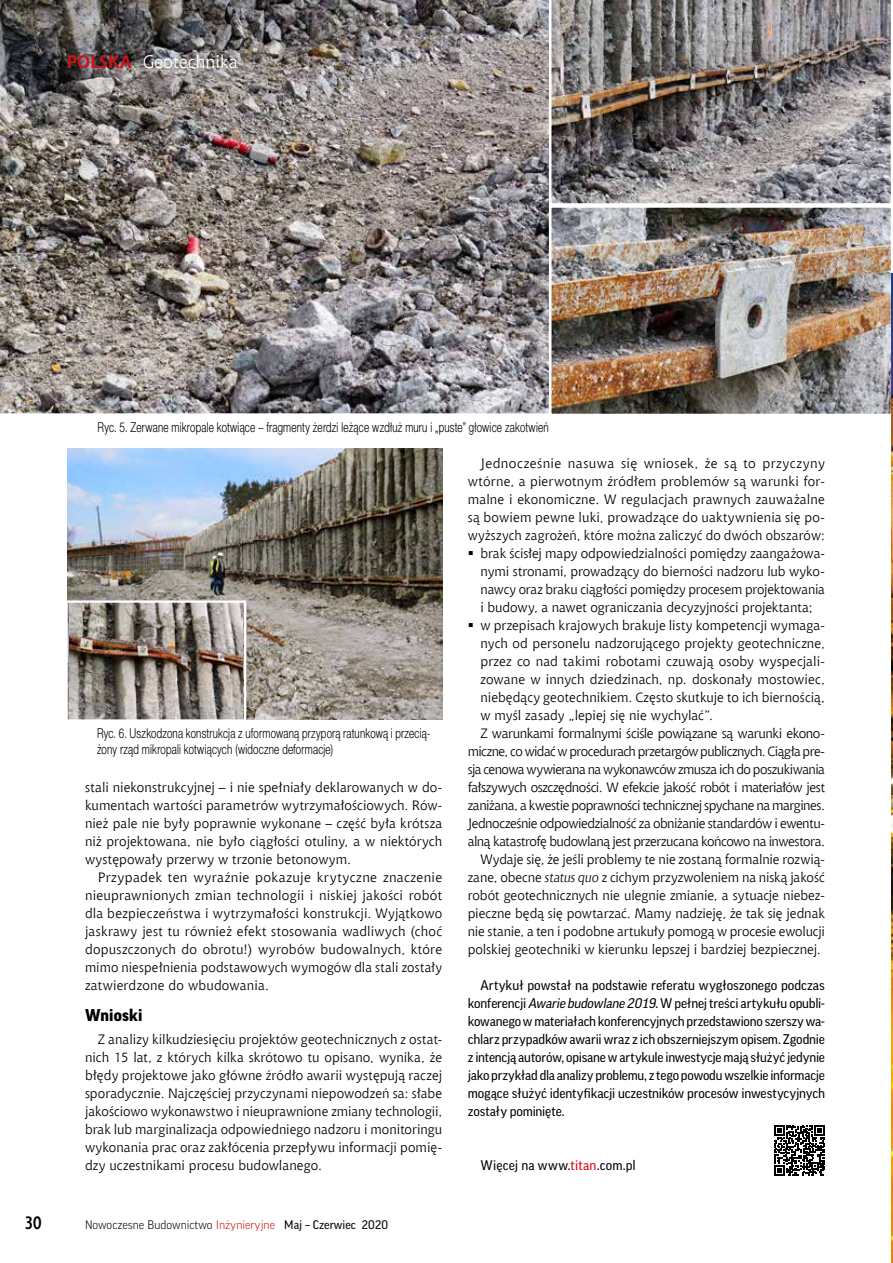
<style>
.page{position:relative;width:893px;height:1263px;background:#fff}
.page>*{position:absolute;margin:0;border:0;box-sizing:border-box;transform-origin:0 0}
.t1{font:18px "Chianti EU";color:#fff}
.t2{font:700 18px "Aerton Cnd EFN";color:#000}
.t3{font:900 16.5px "Good Pro";letter-spacing:.01em;color:#000}
.t4{font:13.5px/18px "Chianti EU";color:#000;text-align:justify}
.t5{font:13.5px/18px "Good Pro";letter-spacing:-.005em;color:#000;text-align:justify}
.t6{font:13.5px "Chianti EU";letter-spacing:-.035em;color:#000}
.t7{font:13.5px/16.2px "Switzer Cnd EFN Light";letter-spacing:.015em;color:#000;scale:.9 1}
.t8{font:13.5px "Chianti EU";letter-spacing:-.04em;color:#000}
.t9{font:13.5px "Chianti EU";letter-spacing:-.03em;color:#000}
.t10{font:13.5px "Chianti EU";letter-spacing:.03em;color:#000}
.t11{font:300 12px "Good Pro";color:#000}
.s1{font-weight:700;color:#cd1316}
.s2{color:#cd1316}
.s3{font-weight:400}
.s4{font-style:italic}
.s5{color:#e3000f}
</style>
<div class="page">
<svg style="left:0;top:0;width:549px;height:414px;background:#847e7c"></svg>
<img style="left:551px;top:0;width:340px;height:204px">
<img style="left:552px;top:208px;width:338px;height:205px">
<div style="left:549px;top:205px;width:344px;height:211px;border:2px solid #fff"></div>
<img style="left:68px;top:449px;width:374px;height:270px">
<img style="left:69px;top:603px;width:173px;height:116px">
<div style="left:65px;top:600px;width:181px;height:122px;border:2px solid #fff"></div>
<svg style="left:774px;top:1125px;width:51px;height:51px"></svg>
<img style="left:892px;top:273px;width:1px;height:990px">
<h1 class="t1" style="left:66px;top:51px;width:173px"><span class="s1">POLSKA</span> Geotechnika</h1>
<p class="t7" style="left:98px;top:419px;width:503px">Ryc. 5. Zerwane mikropale kotwiące – fragmenty żerdzi leżące wzdłuż muru i „puste” głowice zakotwień</p>
<p class="t7" style="left:97px;top:725px;width:372px">Ryc. 6. Uszkodzona konstrukcja z uformowaną przyporą ratunkową i przecią&shy;żony rząd mikropali kotwiących (widoczne deformacje)</p>
<p class="t4" style="left:85px;top:778px;width:359px">stali niekonstrukcyjnej – i nie spełniały deklarowanych w do&shy;kumentach wartości parametrów wytrzymałościowych. Rów&shy;nież pale nie były poprawnie wykonane – część była krótsza niż projektowana, nie było ciągłości otuliny, a w niektórych występowały przerwy w trzonie betonowym.</p>
<p class="t4" style="left:85px;top:868px;width:359px;text-indent:13px">Przypadek ten wyraźnie pokazuje krytyczne znaczenie nieuprawnionych zmian technologii i niskiej jakości robót dla bezpieczeństwa i wytrzymałości konstrukcji. Wyjątkowo jaskrawy jest tu również efekt stosowania wadliwych (choć dopuszczonych do obrotu!) wyrobów budowalnych, które mimo niespełnienia podstawowych wymogów dla stali zostały zatwierdzone do wbudowania.</p>
<p class="t3" style="left:85px;top:1006px;width:59px">Wnioski</p>
<p class="t4" style="left:85px;top:1030px;width:359px;text-indent:13px">Z analizy kilkudziesięciu projektów geotechnicznych z ostat&shy;nich 15 lat, z których kilka skrótowo tu opisano, wynika, że błędy projektowe jako główne źródło awarii występują raczej sporadycznie. Najczęściej przyczynami niepowodzeń sa: słabe jakościowo wykonawstwo i nieuprawnione zmiany technologii, brak lub marginalizacja odpowiedniego nadzoru i monitoringu wykonania prac oraz zakłócenia przepływu informacji pomię&shy;dzy uczestnikami procesu budowlanego.</p>
<h1 class="t2" style="left:25px;top:1212px;width:18px">30</h1>
<p class="t11" style="left:85px;top:1218px;width:305px">Nowoczesne Budownictwo <span class="s2">Inżynieryjne</span> <span class="s3">Maj – Czerwiec 2020</span></p>
<p class="t10" style="left:480px;top:455px;width:346px">Jednocześnie nasuwa się wniosek, że są to przyczyny</p>
<p class="t4" style="left:468px;top:472px;width:359px">wtórne, a pierwotnym źródłem problemów są warunki for-</p>
<p class="t4" style="left:468px;top:490px;width:359px">malne i ekonomiczne. W regulacjach prawnych zauważalne</p>
<p class="t4" style="left:468px;top:508px;width:359px">są bowiem pewne luki, prowadzące do uaktywnienia się po-</p>
<p class="t4" style="left:468px;top:526px;width:359px">wyższych zagrożeń, które można zaliczyć do dwóch obszarów:</p>
<p class="t4" style="left:480px;top:544px;width:346px">brak ścisłej mapy odpowiedzialności pomiędzy zaangażowa-</p>
<p class="t4" style="left:480px;top:562px;width:346px">nymi stronami, prowadzący do bierności nadzoru lub wyko-</p>
<p class="t4" style="left:480px;top:580px;width:346px">nawcy oraz braku ciągłości pomiędzy procesem projektowania</p>
<p class="t4" style="left:480px;top:598px;width:334px">i budowy, a nawet ograniczania decyzyjności projektanta;</p>
<p class="t4" style="left:480px;top:616px;width:346px">w przepisach krajowych brakuje listy kompetencji wymaga-</p>
<p class="t4" style="left:480px;top:634px;width:346px">nych od personelu nadzorującego projekty geotechniczne,</p>
<p class="t4" style="left:480px;top:652px;width:346px">przez co nad takimi robotami czuwają osoby wyspecjali-</p>
<p class="t4" style="left:480px;top:670px;width:346px">zowane w innych dziedzinach, np. doskonały mostowiec,</p>
<p class="t4" style="left:480px;top:688px;width:346px">niebędący geotechnikiem. Często skutkuje to ich biernością,</p>
<p class="t4" style="left:480px;top:706px;width:234px">w myśl zasady „lepiej się nie wychylać”.</p>
<p class="t6" style="left:480px;top:725px;width:346px">Z warunkami formalnymi ściśle powiązane są warunki ekono-</p>
<p class="t8" style="left:468px;top:743px;width:359px">miczne, co widać w procedurach przetargów publicznych. Ciągła pre-</p>
<p class="t8" style="left:468px;top:761px;width:359px">sja cenowa wywierana na wykonawców zmusza ich do poszukiwania</p>
<p class="t9" style="left:468px;top:779px;width:359px">fałszywych oszczędności. W efekcie jakość robót i materiałów jest</p>
<p class="t6" style="left:468px;top:797px;width:359px">zaniżana, a kwestie poprawności technicznej spychane na margines.</p>
<p class="t6" style="left:468px;top:815px;width:359px">Jednocześnie odpowiedzialność za obniżanie standardów i ewentu-</p>
<p class="t6" style="left:468px;top:833px;width:359px">alną katastrofę budowlaną jest przerzucana końcowo na inwestora.</p>
<p class="t4" style="left:480px;top:850px;width:346px">Wydaje się, że jeśli problemy te nie zostaną formalnie rozwią-</p>
<p class="t4" style="left:468px;top:868px;width:359px">zane, obecne <span class="s4">status quo</span> z cichym przyzwoleniem na niską jakość</p>
<p class="t4" style="left:468px;top:886px;width:359px">robót geotechnicznych nie ulegnie zmianie, a sytuacje niebez-</p>
<p class="t4" style="left:468px;top:904px;width:359px">pieczne będą się powtarzać. Mamy nadzieję, że tak się jednak</p>
<p class="t4" style="left:468px;top:922px;width:359px">nie stanie, a ten i podobne artukuły pomogą w procesie ewolucji</p>
<p class="t4" style="left:468px;top:940px;width:354px">polskiej geotechniki w kierunku lepszej i bardziej bezpiecznej.</p>
<p class="t5" style="left:468px;top:976px;width:359px;text-indent:13px">Artykuł powstał na podstawie referatu wygłoszonego podczas konferencji <span class="s4">Awarie budowlane 2019</span>. W pełnej treści artykułu opubli&shy;kowanego w materiałach konferencyjnych przedstawiono szerszy wa&shy;chlarz przypadków awarii wraz z ich obszerniejszym opisem. Zgodnie z intencją autorów, opisane w artykule inwestycje mają służyć jedynie jako przykład dla analizy problemu, z tego powodu wszelkie informacje mogące służyć identyfikacji uczestników procesów inwestycyjnych zostały pominięte.</p>
<p class="t5" style="left:480px;top:1156px;width:157px">Więcej na www.<span class="s5">titan</span>.com.pl</p>
</div>
